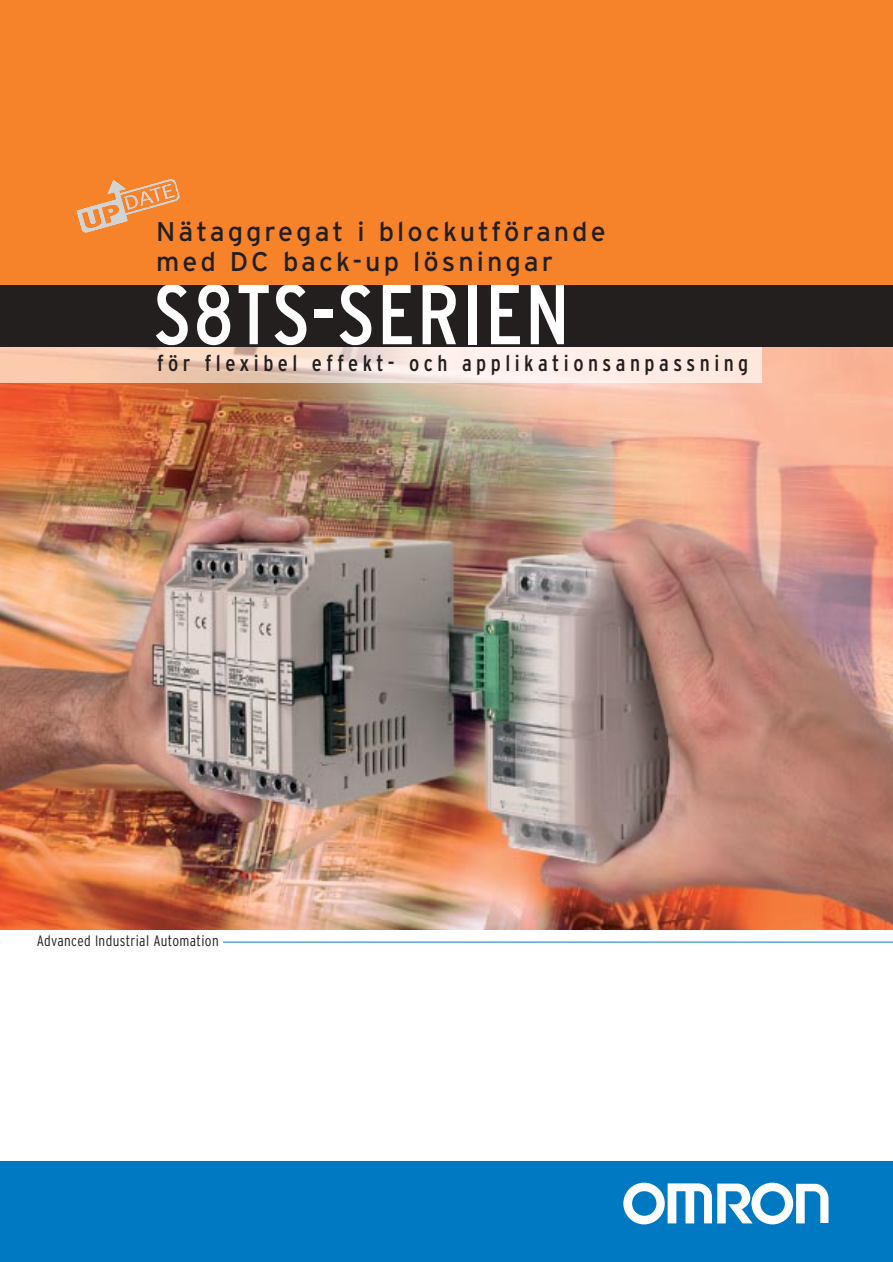
<style>
.page{position:relative;width:893px;height:1262px;background:#fff}
.page>*{position:absolute;margin:0;border:0;box-sizing:border-box;transform-origin:0 0}
.t1{font:condensed 84.6px "Interstate";letter-spacing:.025em;color:#fff}
.t2{font:27px/30px "Interstate";letter-spacing:.11em;color:#231f1f}
.t3{font:condensed 22.5px "Interstate";letter-spacing:.2em;color:#231f1f}
.t4{font:300 condensed 15px "Interstate";letter-spacing:.025em;color:#231f1f}
</style>
<div class="page">
<div style="left:1px;top:285px;width:891px;height:64px;background:#231f1f"></div>
<img style="left:1px;top:348px;width:891px;height:581px">
<img style="left:1px;top:348px;width:760px;height:35px">
<div style="left:1px;top:0;width:891px;height:285px;background:#f68229"></div>
<hr style="left:1px;top:941px;width:891px;height:1px;background:#0079c2">
<div style="left:0;top:1161px;width:892px;height:100px;background:#0079c2"></div>
<svg style="left:623px;top:1182px;width:205px;height:42px"></svg>
<div style="left:1px;top:932px;width:221px;height:19px;background:#fff"></div>
<svg style="left:76px;top:179px;width:104px;height:54px"></svg>
<p class="t2" style="left:156px;top:219px;width:451px">Nätaggregat i blockutförande med DC back-up lösningar</p>
<h1 class="t1" style="left:154px;top:283px;width:418px">S8TS-SERIEN</h1>
<p class="t3" style="left:157px;top:355px;width:592px">för flexibel effekt- och applikationsanpassning</p>
<p class="t4" style="left:37px;top:935px;width:183px">Advanced Industrial Automation</p>
</div>
